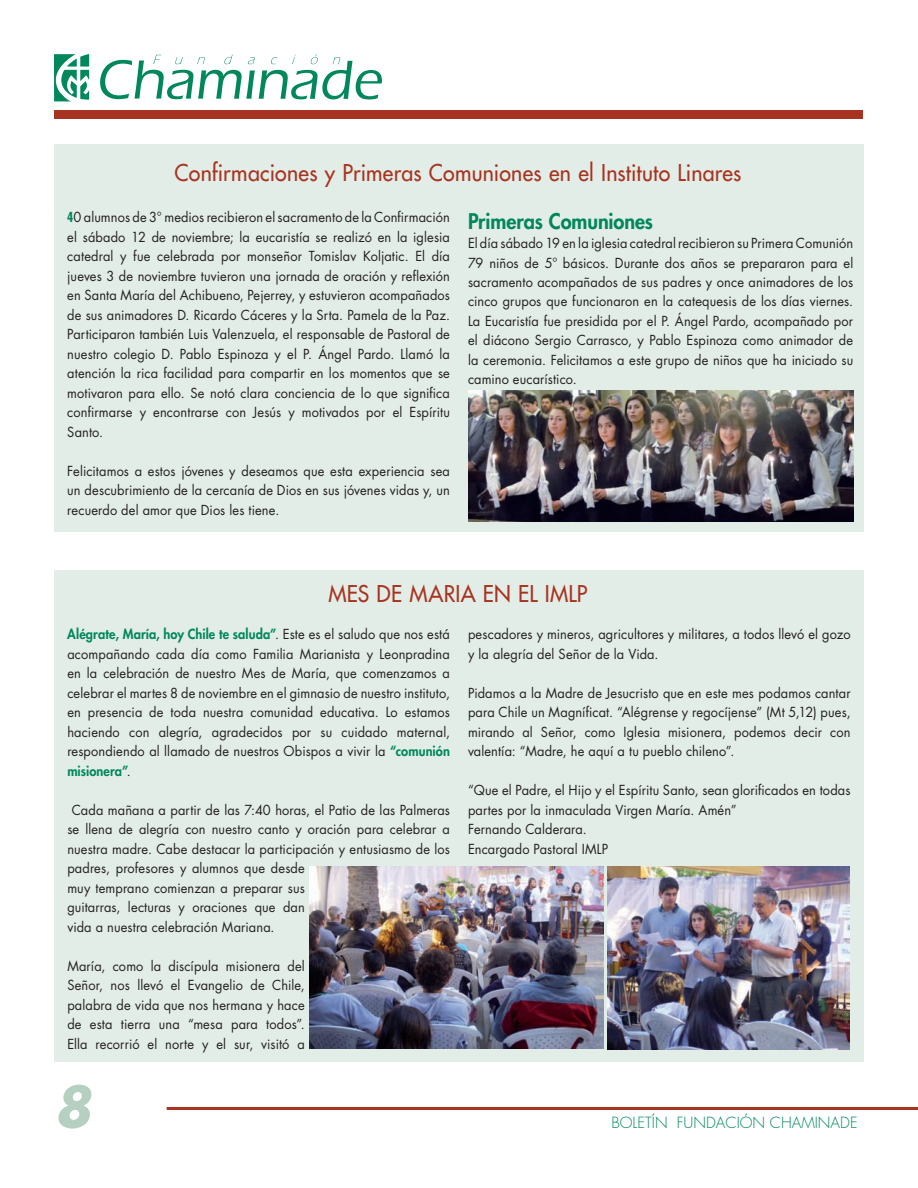
<style>
.page{position:relative;width:918px;height:1188px;background:#fff}
.page>*{position:absolute;margin:0;border:0;box-sizing:border-box;transform-origin:0 0}
.t1{font:italic 700 54px "Futura Std";color:#b5cfc1}
.t2{font:500 22.5px "Futura Std";letter-spacing:.01em;color:#a73420;scale:.95 1}
.t3{font:800 21px "Futura Std";letter-spacing:-.005em;color:#00875c;scale:.95 1}
.t4{font:300 15px "Futura Std";color:#00875c}
.t5{font:13.5px/19.5px "Futura Std";letter-spacing:.01em;color:#231f20;text-align:justify;scale:.95 1}
.s1{font-weight:700;font-stretch:condensed;color:#00875c}
.s2{font-weight:800;color:#00875c}
</style>
<div class="page">
<svg style="left:54px;top:54px;width:36px;height:47px"></svg>
<svg style="left:100px;top:54px;width:282px;height:45px"></svg>
<div style="left:54px;top:110px;width:808px;height:8px;background:#a73420"></div>
<hr style="left:167px;top:1107px;width:751px;height:3px;background:#a73420">
<div style="left:54px;top:144px;width:810px;height:388px;background:#e3ede8"></div>
<div style="left:54px;top:570px;width:810px;height:492px;background:#e3ede8"></div>
<img style="left:469px;top:391px;width:384px;height:131px">
<img style="left:309px;top:867px;width:294px;height:182px">
<img style="left:607px;top:867px;width:243px;height:182px">
<h2 class="t2" style="left:174px;top:158px;width:598px">Confirmaciones y Primeras Comuniones en el Instituto Linares</h2>
<p class="t5" style="left:67px;top:208px;width:404px"><span class="s1">4</span>0 alumnos de 3° medios recibieron el sacramento de la Confirmación el sábado 12 de noviembre; la eucaristía se realizó en la iglesia catedral y fue celebrada por monseñor Tomislav Koljatic. El día jueves 3 de noviembre tuvieron una jornada de oración y reflexión en Santa María del Achibueno, Pejerrey, y estuvieron acompañados de sus animadores D. Ricardo Cáceres y la Srta. Pamela de la Paz.<br>Participaron también Luis Valenzuela, el responsable de Pastoral de nuestro colegio D. Pablo Espinoza y el P. Ángel Pardo. Llamó la atención la rica facilidad para compartir en los momentos que se motivaron para ello. Se notó clara conciencia de lo que significa confirmarse y encontrarse con Jesús y motivados por el Espíritu Santo.</p>
<p class="t5" style="left:67px;top:461px;width:404px">Felicitamos a estos jóvenes y deseamos que esta experiencia sea un descubrimiento de la cercanía de Dios en sus jóvenes vidas y, un recuerdo del amor que Dios les tiene.</p>
<h3 class="t3" style="left:468px;top:207px;width:196px">Primeras Comuniones</h3>
<p class="t5" style="left:468px;top:233px;width:407px">El día sábado 19 en la iglesia catedral recibieron su Primera Comunión 79 niños de 5º básicos. Durante dos años se prepararon para el sacramento acompañados de sus padres y once animadores de los cinco grupos que funcionaron en la catequesis de los días viernes.<br>La Eucaristía fue presidida por el P. Ángel Pardo, acompañado por el diácono Sergio Carrasco, y Pablo Espinoza como animador de la ceremonia. Felicitamos a este grupo de niños que ha iniciado su camino eucarístico.</p>
<h2 class="t2" style="left:328px;top:580px;width:274px">MES DE MARIA EN EL IMLP</h2>
<p class="t5" style="left:67px;top:625px;width:404px"><span class="s2">Alégrate, María, hoy Chile te saluda”</span>. Este es el saludo que nos está acompañando cada día como Familia Marianista y Leonpradina en la celebración de nuestro Mes de María, que comenzamos a celebrar el martes 8 de noviembre en el gimnasio de nuestro instituto, en presencia de toda nuestra comunidad educativa. Lo estamos haciendo con alegría, agradecidos por su cuidado maternal, respondiendo al llamado de nuestros Obispos a vivir la <span class="s2">“comunión misionera”</span>.</p>
<p class="t5" style="left:67px;top:800px;width:404px;text-align:left;text-indent:4px">Cada mañana a partir de las 7:40 horas, el Patio de las Palmeras se llena de alegría con nuestro canto y oración para celebrar a nuestra madre. Cabe destacar la participación y entusiasmo de los padres, profesores y alumnos que desde<br>muy temprano comienzan a preparar sus<br>guitarras, lecturas y oraciones que dan<br>vida a nuestra celebración Mariana.</p>
<p class="t5" style="left:67px;top:956px;width:252px">María, como la discípula misionera del Señor, nos llevó el Evangelio de Chile, palabra de vida que nos hermana y hace de esta tierra una “mesa para todos”.<br>Ella recorrió el norte y el sur, visitó a</p>
<h1 class="t1" style="left:54px;top:1071px;width:39px">8</h1>
<p class="t5" style="left:468px;top:625px;width:404px">pescadores y mineros, agricultores y militares, a todos llevó el gozo y la alegría del Señor de la Vida.</p>
<p class="t5" style="left:468px;top:683px;width:404px">Pidamos a la Madre de Jesucristo que en este mes podamos cantar para Chile un Magníficat. “Alégrense y regocíjense” (Mt 5,12) pues, mirando al Señor, como Iglesia misionera, podemos decir con valentía: “Madre, he aquí a tu pueblo chileno”.</p>
<p class="t5" style="left:468px;top:781px;width:404px;text-align:left">“Que el Padre, el Hijo y el Espíritu Santo, sean glorificados en todas partes por la inmaculada Virgen María. Amén”<br>Fernando Calderara.<br>Encargado Pastoral IMLP</p>
<p class="t4" style="left:611px;top:1114px;width:248px">BOLETÍN FUNDACIÓN CHAMINADE</p>
</div>
